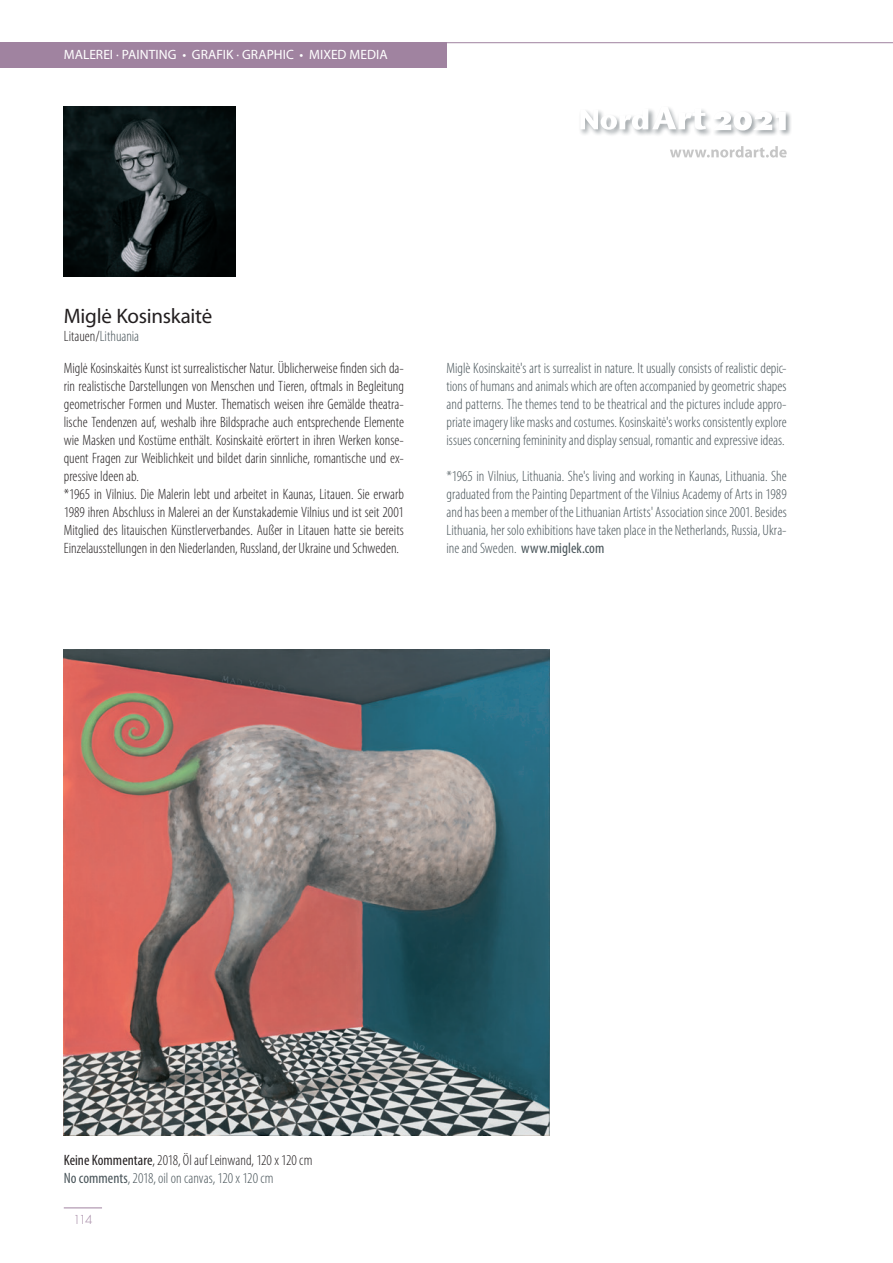
<style>
.page{position:relative;width:893px;height:1263px;background:#fff}
.page>*{position:absolute;margin:0;border:0;box-sizing:border-box;transform-origin:0 0}
.t1{font:21px "Myriad Pro";letter-spacing:-.01em;color:#231f20}
.t2{font:300 condensed 15px/18px "Myriad Pro";color:#231f20}
.t3{font:300 condensed 15px/18px "Myriad Pro";color:#485459;text-align:justify}
.t4{font:13.5px "Myriad Pro";letter-spacing:.005em;color:#fff}
.t5{font:300 12px "Futura Std";color:#a083a0}
.s1{color:#485459}
.s2{font-weight:400}
.s3{font-weight:400;color:#485459}
</style>
<div class="page">
<div style="left:0;top:43px;width:446px;height:25px;background:#a083a0"></div>
<hr style="left:446px;top:42px;width:447px;height:1px;background:#a083a0">
<hr style="left:64px;top:1207px;width:38px;height:1px;background:#a083a0">
<svg style="left:670px;top:146px;width:117px;height:12px"></svg>
<div style="left:579px;top:107px;width:77px;height:30px;background:#0b1a22;opacity:.75"></div>
<div style="left:651px;top:105px;width:62px;height:32px;background:#0b1a22;opacity:.75"></div>
<svg style="left:580px;top:106px;width:126px;height:24px"></svg>
<div style="left:711px;top:111px;width:81px;height:27px;background:#0b1a22;opacity:.75"></div>
<svg style="left:712px;top:111px;width:74px;height:19px"></svg>
<img style="left:64px;top:106px;width:171px;height:170px">
<img style="left:64px;top:650px;width:486px;height:486px">
<p class="t4" style="left:64px;top:46px;width:325px">MALEREI · PAINTING • GRAFIK · GRAPHIC • MIXED MEDIA</p>
<h1 class="t1" style="left:64px;top:303px;width:150px">Miglė Kosinskaitė</h1>
<p class="t2" style="left:64px;top:321px;width:342px;line-height:31.5px">Litauen/<span class="s1">Lithuania<br></span>Miglė Kosinskaitės Kunst ist surrealistischer Natur. Üblicherweise finden sich da-</p>
<p class="t2" style="left:64px;top:377px;width:342px">rin realistische Darstellungen von Menschen und Tieren, oftmals in Begleitung geometrischer Formen und Muster. Thematisch weisen ihre Gemälde theatra&shy;lische Tendenzen auf, weshalb ihre Bildsprache auch entsprechende Elemente wie Masken und Kostüme enthält. Kosinskaitė erörtert in ihren Werken konse&shy;quent Fragen zur Weiblichkeit und bildet darin sinnliche, romantische und ex&shy;pressive Ideen ab.<br>*1965 in Vilnius. Die Malerin lebt und arbeitet in Kaunas, Litauen. Sie erwarb 1989 ihren Abschluss in Malerei an der Kunstakademie Vilnius und ist seit 2001<br>Mitglied des litauischen Künstlerverbandes. Außer in Litauen hatte sie bereits Einzelausstellungen in den Niederlanden, Russland, der Ukraine und Schweden.</p>
<p class="t3" style="left:446px;top:359px;width:342px">Miglè Kosinskaitė's art is surrealist in nature. It usually consists of realistic depic&shy;tions of humans and animals which are often accompanied by geometric shapes and patterns. The themes tend to be theatrical and the pictures include appro&shy;priate imagery like masks and costumes. Kosinskaitė's works consistently explore issues concerning femininity and display sensual, romantic and expressive ideas.</p>
<p class="t3" style="left:446px;top:467px;width:342px">*1965 in Vilnius, Lithuania. She's living and working in Kaunas, Lithuania. She graduated from the Painting Department of the Vilnius Academy of Arts in 1989 and has been a member of the Lithuanian Artists' Association since 2001. Besides Lithuania, her solo exhibitions have taken place in the Netherlands, Russia, Ukra&shy;ine and Sweden. <span class="s2">www.miglek.com</span></p>
<p class="t2" style="left:64px;top:1151px;width:250px"><span class="s2">Keine Kommentare</span>, 2018, Öl auf Leinwand, 120 x 120 cm<br><span class="s3">No comments</span><span class="s1">, 2018, oil on canvas, 120 x 120 cm</span></p>
<p class="t5" style="left:73px;top:1212px;width:21px">114</p>
</div>
